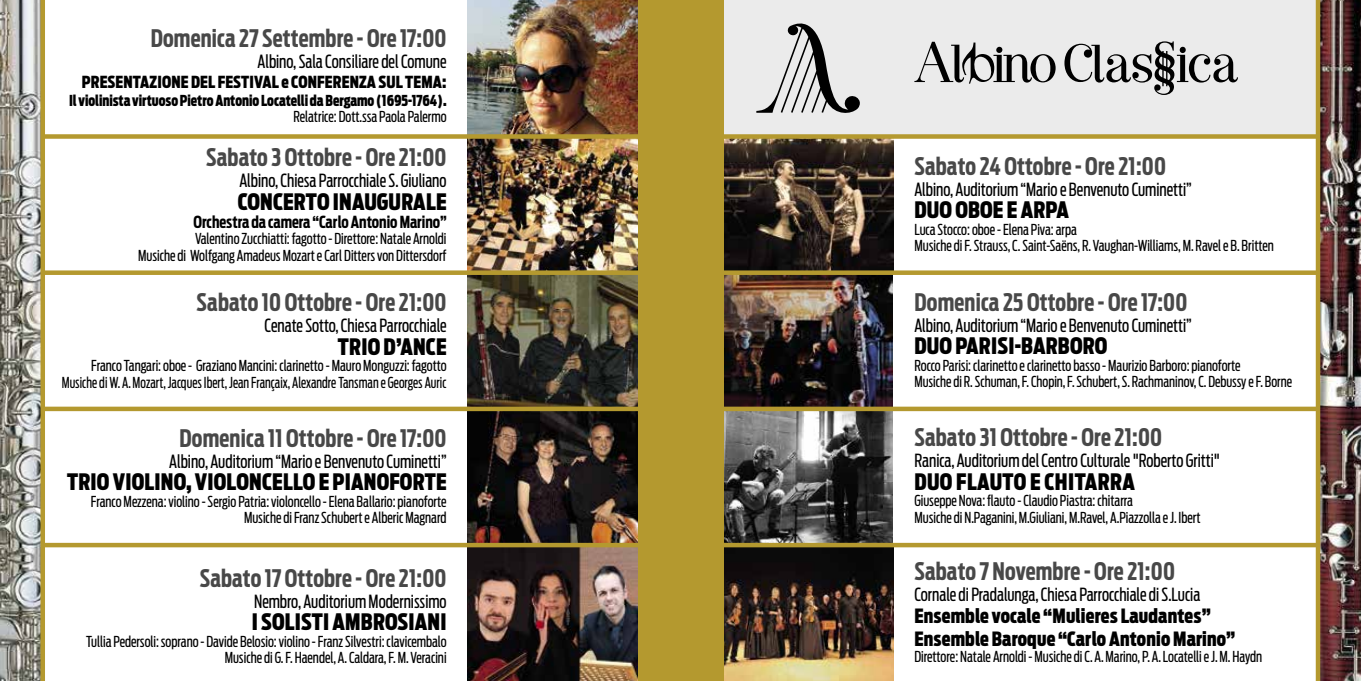
<style>
.page{position:relative;width:1361px;height:681px;background:#fff}
.page>*{position:absolute;margin:0;border:0;box-sizing:border-box;transform-origin:0 0}
.t1{font:700 24px "Antenna Extra Cond";letter-spacing:.01em;color:#484848}
.t2{font:900 22.5px "Antenna Extra Cond";letter-spacing:.01em;color:#000}
.t3{font:900 19.5px/22.5px "Antenna Extra Cond";letter-spacing:.01em;color:#000}
.t4{font:18px "Antenna Extra Cond";color:#000}
.t5{font:900 16.5px "Antenna Extra Cond";letter-spacing:.01em;color:#000}
.t6{font:700 16.5px "Antenna Extra Cond";color:#000}
.t7{font:15px/16.5px "Antenna Extra Cond";color:#000;text-align:right}
.t8{font:900 15px "Antenna Extra Cond";color:#000;scale:.95 1}
</style>
<div class="page">
<img style="left:723px;top:139px;width:170px;height:541px">
<img style="left:468px;top:0;width:170px;height:680px">
<div style="left:723px;top:0;width:595px;height:136px;background:#ebebeb"></div>
<div style="left:43px;top:134px;width:1275px;height:5px;background:#b4992f"></div>
<div style="left:43px;top:270px;width:1275px;height:5px;background:#b4992f"></div>
<div style="left:43px;top:406px;width:1275px;height:5px;background:#b4992f"></div>
<div style="left:43px;top:542px;width:1275px;height:5px;background:#b4992f"></div>
<img style="left:1320px;top:0;width:41px;height:680px">
<div style="left:1315px;top:0;width:5px;height:680px;background:#b4992f"></div>
<img style="left:0;top:0;width:41px;height:680px">
<hr style="left:41px;top:0;width:4px;height:680px;background:#b4992f">
<div style="left:638px;top:0;width:85px;height:680px;background:#b4992f"></div>
<svg style="left:1064px;top:41px;width:174px;height:54px"></svg>
<svg style="left:914px;top:42px;width:141px;height:42px"></svg>
<svg style="left:756px;top:23px;width:104px;height:90px"></svg>
<h1 class="t1" style="left:151px;top:24px;width:297px">Domenica 27 Settembre - Ore 17:00</h1>
<p class="t4" style="left:257px;top:51px;width:190px">Albino, Sala Consiliare del Comune</p>
<p class="t5" style="left:82px;top:72px;width:366px">PRESENTAZIONE DEL FESTIVAL e CONFERENZA SUL TEMA:</p>
<p class="t8" style="left:69px;top:91px;width:399px">Il violinista virtuoso Pietro Antonio Locatelli da Bergamo (1695-1764).</p>
<p class="t7" style="left:293px;top:109px;width:155px">Relatrice: Dott.ssa Paola Palermo</p>
<h1 class="t1" style="left:206px;top:143px;width:242px">Sabato 3 Ottobre - Ore 21:00</h1>
<p class="t4" style="left:239px;top:170px;width:209px">Albino, Chiesa Parrocchiale S. Giuliano</p>
<h2 class="t2" style="left:238px;top:188px;width:210px">CONCERTO INAUGURALE</h2>
<p class="t6" style="left:193px;top:212px;width:255px">Orchestra da camera “Carlo Antonio Marino”</p>
<p class="t7" style="left:138px;top:231px;width:310px">Valentino Zucchiatti: fagotto - Direttore: Natale Arnoldi<br>Musiche di Wolfgang Amadeus Mozart e Carl Ditters von Dittersdorf</p>
<h1 class="t1" style="left:197px;top:288px;width:251px">Sabato 10 Ottobre - Ore 21:00</h1>
<p class="t4" style="left:265px;top:315px;width:183px">Cenate Sotto, Chiesa Parrocchiale</p>
<h2 class="t2" style="left:338px;top:333px;width:110px">TRIO D’ANCE</h2>
<p class="t7" style="left:62px;top:357px;width:386px">Franco Tangari: oboe - Graziano Mancini: clarinetto - Mauro Monguzzi: fagotto<br>Musiche di W. A. Mozart, Jacques Ibert, Jean Françaix, Alexandre Tansman e Georges Auric</p>
<h1 class="t1" style="left:179px;top:423px;width:269px">Domenica 11 Ottobre - Ore 17:00</h1>
<p class="t4" style="left:169px;top:450px;width:279px">Albino, Auditorium “Mario e Benvenuto Cuminetti”</p>
<h2 class="t2" style="left:67px;top:468px;width:381px">TRIO VIOLINO, VIOLONCELLO E PIANOFORTE</h2>
<p class="t7" style="left:91px;top:493px;width:357px">Franco Mezzena: violino - Sergio Patria: violoncello - Elena Ballario: pianoforte<br>Musiche di Franz Schubert e Alberic Magnard</p>
<h1 class="t1" style="left:200px;top:563px;width:248px">Sabato 17 Ottobre - Ore 21:00</h1>
<p class="t4" style="left:254px;top:590px;width:194px">Nembro, Auditorium Modernissimo</p>
<h2 class="t2" style="left:252px;top:608px;width:196px">I SOLISTI AMBROSIANI</h2>
<p class="t7" style="left:86px;top:633px;width:362px">Tullia Pedersoli: soprano - Davide Belosio: violino - Franz Silvestri: clavicembalo<br>Musiche di G. F. Haendel, A. Caldara, F. M. Veracini</p>
<h1 class="t1" style="left:914px;top:152px;width:253px">Sabato 24 Ottobre - Ore 21:00</h1>
<p class="t4" style="left:914px;top:178px;width:279px">Albino, Auditorium “Mario e Benvenuto Cuminetti”</p>
<h2 class="t2" style="left:914px;top:197px;width:156px">DUO OBOE E ARPA</h2>
<p class="t7" style="left:914px;top:221px;width:361px;text-align:left">Luca Stocco: oboe - Elena Piva: arpa<br>Musiche di F. Strauss, C. Saint-Saëns, R. Vaughan-Williams, M. Ravel e B. Britten</p>
<h1 class="t1" style="left:914px;top:287px;width:274px">Domenica 25 Ottobre - Ore 17:00</h1>
<p class="t4" style="left:914px;top:314px;width:279px">Albino, Auditorium “Mario e Benvenuto Cuminetti”</p>
<h2 class="t2" style="left:914px;top:332px;width:195px">DUO PARISI-BARBORO</h2>
<p class="t7" style="left:914px;top:357px;width:379px;text-align:left">Rocco Parisi: clarinetto e clarinetto basso - Maurizio Barboro: pianoforte<br>Musiche di R. Schuman, F. Chopin, F. Schubert, S. Rachmaninov, C. Debussy e F. Borne</p>
<h1 class="t1" style="left:914px;top:423px;width:249px">Sabato 31 Ottobre - Ore 21:00</h1>
<p class="t4" style="left:914px;top:450px;width:307px">Ranica, Auditorium del Centro Culturale "Roberto Gritti"</p>
<h2 class="t2" style="left:914px;top:468px;width:222px">DUO FLAUTO E CHITARRA</h2>
<p class="t7" style="left:914px;top:492px;width:288px;text-align:left">Giuseppe Nova: flauto - Claudio Piastra: chitarra<br>Musiche di N.Paganini, M.Giuliani, M.Ravel, A.Piazzolla e J. Ibert</p>
<h1 class="t1" style="left:914px;top:556px;width:262px">Sabato 7 Novembre - Ore 21:00</h1>
<p class="t4" style="left:914px;top:583px;width:287px">Cornale di Pradalunga, Chiesa Parrocchiale di S.Lucia</p>
<h3 class="t3" style="left:914px;top:605px;width:322px">Ensemble vocale “Mulieres Laudantes”<br>Ensemble Baroque “Carlo Antonio Marino”</h3>
<p class="t7" style="left:914px;top:648px;width:349px">Direttore: Natale Arnoldi - Musiche di C. A. Marino, P. A. Locatelli e J. M. Haydn</p>
</div>
